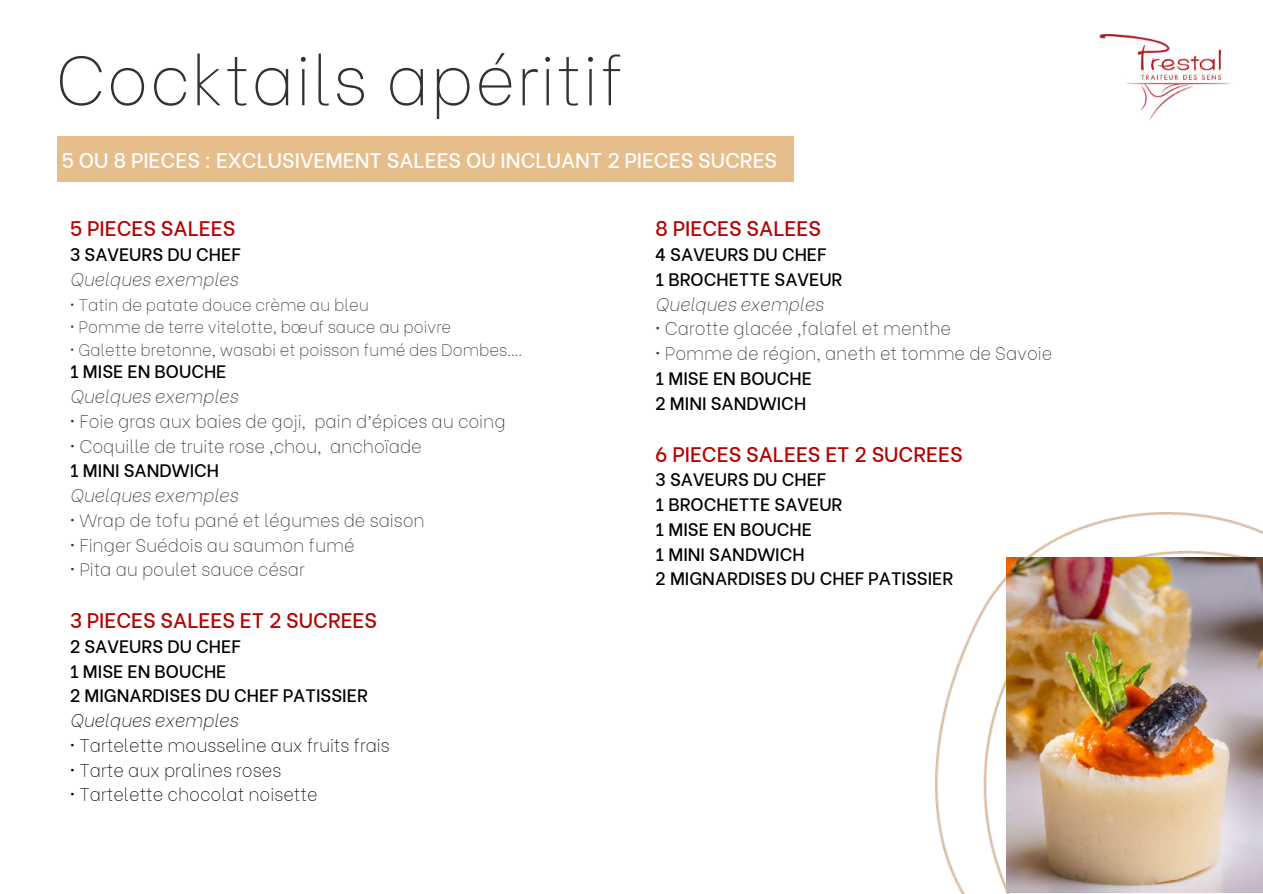
<style>
.page{position:relative;width:1263px;height:894px;background:#fff}
.page>*{position:absolute;margin:0;border:0;box-sizing:border-box;transform-origin:0 0}
.t1{font:100 69px "Be Vietnam";letter-spacing:.02em;color:#363030}
.t2{font:500 21px "Be Vietnam";color:#b40000}
.t3{font:500 21px "Be Vietnam";color:#fff}
.t4{font:500 18px/24.8px "Be Vietnam";color:#000}
.t5{font:100 18px "Be Vietnam";color:#363030}
.t6{font:100 18px "Be Vietnam";color:#000}
.t7{font:italic 100 18px "Be Vietnam";color:#363030}
.t8{font:italic 100 18px "Be Vietnam";color:#000}
.t9{font:100 16.5px "Be Vietnam";color:#363030}
</style>
<div class="page">
<img style="left:936px;top:512px;width:327px;height:381px">
<img style="left:1099px;top:34px;width:132px;height:87px">
<div style="left:57px;top:137px;width:736px;height:44px;background:#e6be8b"></div>
<img style="left:1007px;top:557px;width:256px;height:335px">
<h1 class="t1" style="left:55px;top:23px;width:570px">Cocktails apéritif</h1>
<p class="t3" style="left:61px;top:143px;width:717px">5 OU 8 PIECES : EXCLUSIVEMENT SALEES OU INCLUANT 2 PIECES SUCRES</p>
<p class="t2" style="left:70px;top:211px;width:167px">5 PIECES SALEES</p>
<p class="t4" style="left:70px;top:240px;width:172px">3 SAVEURS DU CHEF</p>
<p class="t7" style="left:70px;top:264px;width:170px">Quelques exemples</p>
<p class="t9" style="left:70px;top:291px;width:301px">• Tatin de patate douce crème au bleu</p>
<p class="t9" style="left:70px;top:313px;width:383px">• Pomme de terre vitelotte, bœuf sauce au poivre</p>
<p class="t9" style="left:70px;top:336px;width:454px">• Galette bretonne, wasabi et poisson fumé des Dombes....</p>
<p class="t4" style="left:70px;top:357px;width:158px">1 MISE EN BOUCHE</p>
<p class="t7" style="left:70px;top:381px;width:170px">Quelques exemples</p>
<p class="t5" style="left:70px;top:406px;width:437px">• Foie gras aux baies de goji, pain d’épices au coing</p>
<p class="t5" style="left:70px;top:431px;width:354px">• Coquille de truite rose ,chou, anchoïade</p>
<p class="t4" style="left:70px;top:456px;width:151px">1 MINI SANDWICH</p>
<p class="t7" style="left:70px;top:480px;width:170px">Quelques exemples</p>
<p class="t5" style="left:70px;top:505px;width:357px">• Wrap de tofu pané et légumes de saison</p>
<p class="t5" style="left:70px;top:530px;width:286px">• Finger Suédois au saumon fumé</p>
<p class="t5" style="left:70px;top:554px;width:237px">• Pita au poulet sauce césar</p>
<p class="t2" style="left:70px;top:602px;width:309px">3 PIECES SALEES ET 2 SUCREES</p>
<p class="t4" style="left:70px;top:632px;width:300px">2 SAVEURS DU CHEF<br>1 MISE EN BOUCHE<br>2 MIGNARDISES DU CHEF PATISSIER</p>
<p class="t8" style="left:70px;top:705px;width:170px">Quelques exemples</p>
<p class="t6" style="left:70px;top:730px;width:322px">• Tartelette mousseline aux fruits frais</p>
<p class="t6" style="left:70px;top:755px;width:213px">• Tarte aux pralines roses</p>
<p class="t6" style="left:70px;top:779px;width:249px">• Tartelette chocolat noisette</p>
<p class="t2" style="left:655px;top:211px;width:167px">8 PIECES SALEES</p>
<p class="t4" style="left:655px;top:240px;width:189px">4 SAVEURS DU CHEF<br>1 BROCHETTE SAVEUR</p>
<p class="t7" style="left:655px;top:289px;width:170px">Quelques exemples</p>
<p class="t5" style="left:655px;top:314px;width:297px">• Carotte glacée ,falafel et menthe</p>
<p class="t5" style="left:655px;top:338px;width:399px">• Pomme de région, aneth et tomme de Savoie</p>
<p class="t4" style="left:655px;top:364px;width:158px">1 MISE EN BOUCHE<br>2 MINI SANDWICH</p>
<p class="t2" style="left:655px;top:436px;width:309px">6 PIECES SALEES ET 2 SUCREES</p>
<p class="t4" style="left:655px;top:465px;width:300px">3 SAVEURS DU CHEF<br>1 BROCHETTE SAVEUR<br>1 MISE EN BOUCHE<br>1 MINI SANDWICH<br>2 MIGNARDISES DU CHEF PATISSIER</p>
</div>
